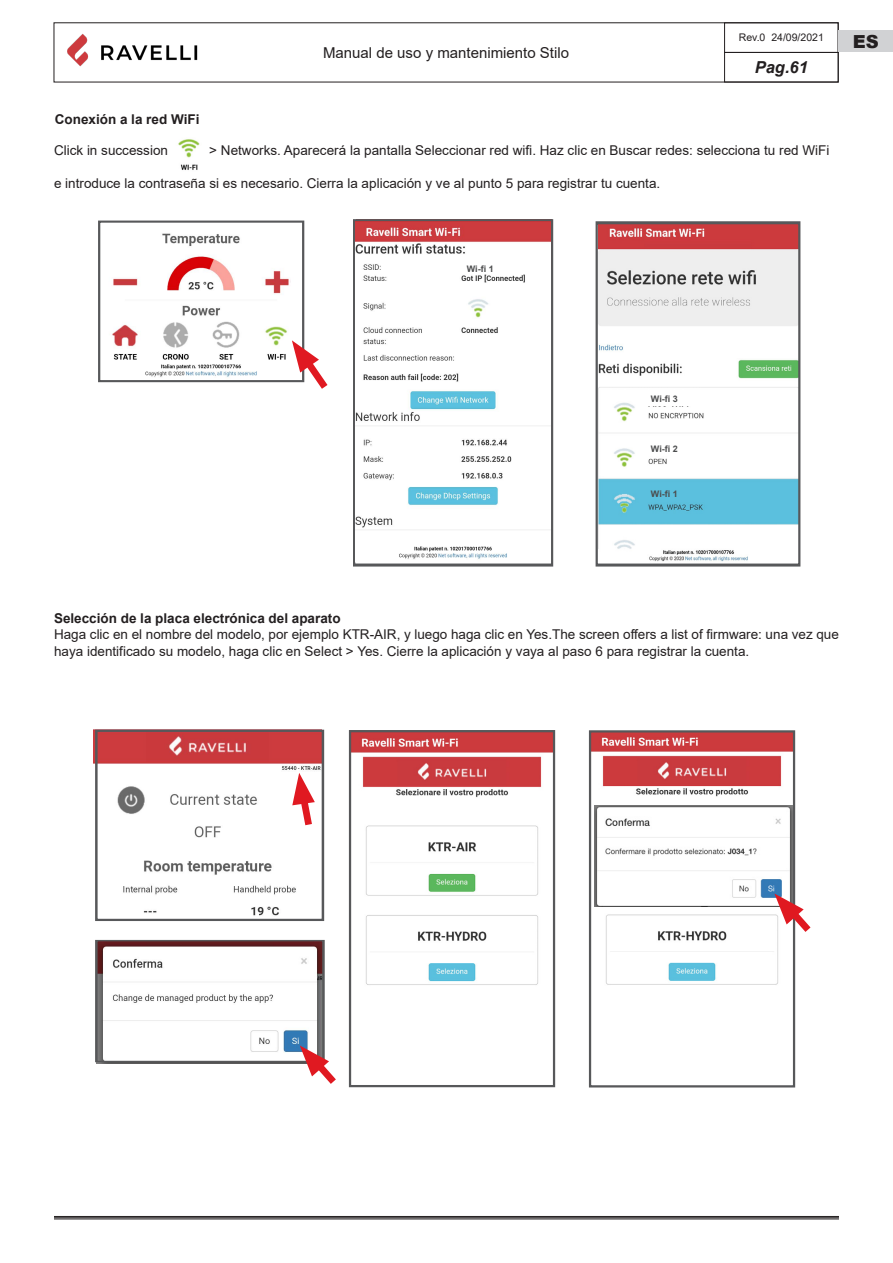
<style>
.page{position:relative;width:893px;height:1263px;background:#fff}
.page>*{position:absolute;margin:0;border:0;box-sizing:border-box;transform-origin:0 0}
.t1{font:22.5px "Myriad Pro";color:#231f20;scale:.96 1}
.t2{font:700 22.5px "Myriad Pro";letter-spacing:-.005em;color:#231f20}
.t3{font:900 18px "Arial";color:#231f20}
.t4{font:italic 700 16.5px "Arial";color:#231f20}
.t5{font:15px "Arial";color:#231f20}
.Arial_9{font:13.5px/16.2px "Arial";color:#231f20}
.Titolo_X_x_x{font:700 13.5px "Arial";color:#231f20}
.t6{font:10.5px "Arial";color:#231f20}
.t7{font:700 9px "Arial";color:#4b4c4d}
</style>
<div class="page">
<hr style="left:54px;top:1216px;width:785px;height:1px;background:#231f20">
<hr style="left:54px;top:1217px;width:785px;height:1px;background:#231f20">
<hr style="left:54px;top:1219px;width:785px;height:1px;background:#231f20">
<div style="left:724px;top:22px;width:114px;height:31px;border:1px solid #231f20"></div>
<img style="left:54px;top:24px;width:144px;height:57px">
<div style="left:839px;top:31px;width:54px;height:21px;background:#d1d2d4"></div>
<img style="left:352px;top:733px;width:200px;height:252px">
<div style="left:349px;top:730px;width:206px;height:357px;border:2px solid #57585a"></div>
<img style="left:97px;top:943px;width:224px;height:120px">
<div style="left:95px;top:940px;width:229px;height:122px;border:2px solid #57585a"></div>
<img style="left:94px;top:729px;width:227px;height:187px">
<div style="left:95px;top:730px;width:229px;height:191px;border:2px solid #57585a"></div>
<svg style="left:300px;top:1045px;width:36px;height:39px"></svg>
<svg style="left:292px;top:773px;width:25px;height:59px"></svg>
<img style="left:592px;top:733px;width:200px;height:252px">
<div style="left:589px;top:730px;width:206px;height:357px;border:2px solid #57585a"></div>
<img style="left:595px;top:805px;width:197px;height:102px">
<svg style="left:739px;top:842px;width:6px;height:25px"></svg>
<svg style="left:754px;top:893px;width:57px;height:54px"></svg>
<svg style="left:178px;top:139px;width:22px;height:31px"></svg>
<div style="left:353px;top:219px;width:200px;height:347px;border:3px solid #57585a"></div>
<img style="left:599px;top:225px;width:198px;height:337px">
<div style="left:595px;top:221px;width:206px;height:345px;border:3px solid #57585a"></div>
<img style="left:112px;top:233px;width:179px;height:144px">
<div style="left:98px;top:221px;width:206px;height:161px;border:2px solid #57585a"></div>
<svg style="left:291px;top:340px;width:37px;height:49px"></svg>
<div style="left:645px;top:442px;width:82px;height:14px;background:#fff"></div>
<div style="left:645px;top:392px;width:82px;height:14px;background:#fff"></div>
<div style="left:645px;top:532px;width:82px;height:14px;background:#fff"></div>
<img style="left:356px;top:222px;width:194px;height:339px">
<div style="left:454px;top:260px;width:82px;height:14px;background:#fff"></div>
<p class="Titolo_X_x_x" style="left:55px;top:110px;width:146px">Conexión a la red WiFi</p>
<p class="t5" style="left:323px;top:42px;width:247px">Manual de uso y mantenimiento Stilo</p>
<p class="t6" style="left:739px;top:31px;width:87px">Rev.0 24/09/2021</p>
<h2 class="t3" style="left:853px;top:28px;width:27px">ES</h2>
<p class="t4" style="left:755px;top:56px;width:55px">Pag.61</p>
<p class="t1" style="left:107px;top:128px;width:656px">select your WiFi network and enter the password if required. Close the</p>
<p class="Arial_9" style="left:54px;top:142px;width:116px">Click in succession</p>
<p class="Arial_9" style="left:209px;top:142px;width:622px">&gt; Networks. Aparecerá la pantalla Seleccionar red wifi. Haz clic en Buscar redes: selecciona tu red WiFi</p>
<p class="Arial_9" style="left:54px;top:175px;width:608px">e introduce la contraseña si es necesario. Cierra la aplicación y ve al punto 5 para registrar tu cuenta.</p>
<p class="t7" style="left:467px;top:262px;width:28px">Wi-fi 1</p>
<p class="t7" style="left:651px;top:392px;width:28px">Wi-fi 3</p>
<p class="t7" style="left:651px;top:442px;width:28px">Wi-fi 2</p>
<p class="t7" style="left:651px;top:487px;width:28px">Wi-fi 1</p>
<p class="Titolo_X_x_x" style="left:54px;top:609px;width:288px">Selección de la placa electrónica del aparato</p>
<p class="Arial_9" style="left:54px;top:626px;width:786px">Haga clic en el nombre del modelo, por ejemplo KTR-AIR, y luego haga clic en Yes.The screen offers a list of firmware: una vez que haya identificado su modelo, haga clic en Select &gt; Yes. Cierre la aplicación y vaya al paso 6 para registrar la cuenta.</p>
<p class="t2" style="left:95px;top:615px;width:350px">go to step 6 to register the account.</p>
</div>
